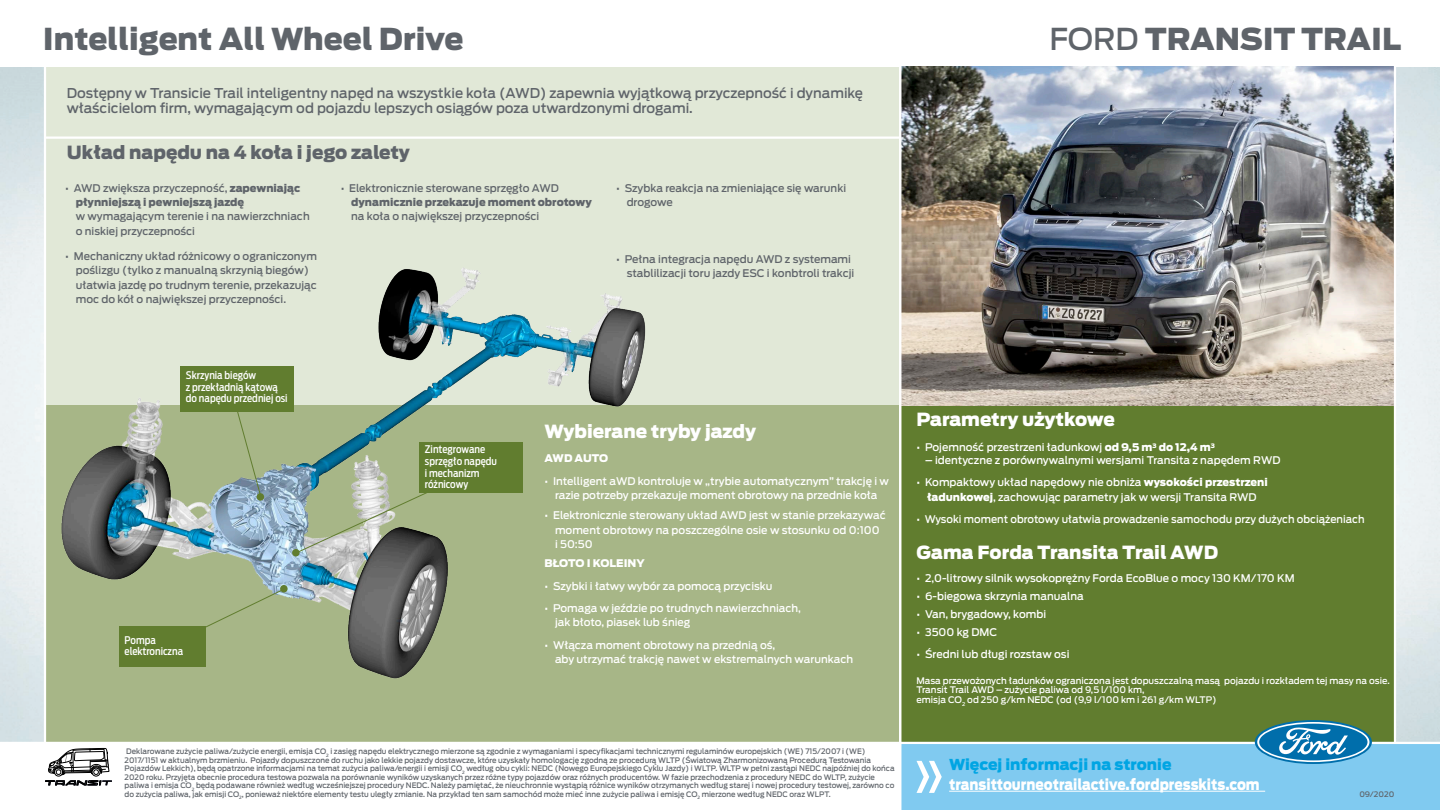
<style>
.page{position:relative;width:1440px;height:810px;background:#fff}
.page>*{position:absolute;margin:0;border:0;box-sizing:border-box;transform-origin:0 0}
.t1{font:900 30px "Ford Antenna";color:#5f646a}
.t2{font:900 18px "Ford Antenna";color:#fff}
.t3{font:900 18px "Ford Antenna";color:#5f646a}
.t4{font:900 15px "Ford Antenna";color:#fff;scale:.88 1}
.t5{font:900 15px "Ford Antenna";color:#00a5e3}
.t6{font:500 13.5px/15.7px "Ford Antenna";color:#5f646a}
.t7{font:500 10.5px/14.2px "Ford Antenna";color:#fff}
.t8{font:500 10.5px/14.2px "Ford Antenna";color:#5f646a}
.t9{font:500 condensed 10.5px/11.6px "Ford Antenna";color:#fff}
.t10{font:900 10.5px/14.2px "Ford Antenna";color:#5f646a}
.t11{font:900 10.5px "Ford Antenna";color:#fff}
.t12{font:500 9px/9.8px "Ford Antenna";color:#fff}
.t13{font:500 7.5px/8.6px "Ford Antenna";color:#5f646a}
.s1{font-weight:500}
.s2{font-weight:900}
</style>
<div class="page">
<div style="left:900px;top:742px;width:540px;height:68px;background:#80caf0"></div>
<div style="left:45px;top:68px;width:1350px;height:674px;background:#e1e8d7"></div>
<div style="left:900px;top:405px;width:495px;height:337px;background:#617d2f"></div>
<div style="left:45px;top:405px;width:854px;height:337px;background:#a7b687"></div>
<img style="left:901px;top:67px;width:493px;height:339px">
<hr style="left:1394px;top:62px;width:2px;height:680px;background:#fff">
<hr style="left:0;top:742px;width:1440px;height:2px;background:#fff">
<hr style="left:45px;top:136px;width:855px;height:3px;background:#fff">
<hr style="left:44px;top:62px;width:2px;height:684px;background:#fff">
<svg style="left:1255px;top:720px;width:117px;height:44px"></svg>
<svg style="left:45px;top:748px;width:67px;height:38px"></svg>
<img style="left:46px;top:268px;width:600px;height:424px">
<svg style="left:236px;top:412px;width:28px;height:89px"></svg>
<svg style="left:292px;top:489px;width:142px;height:67px"></svg>
<svg style="left:205px;top:585px;width:83px;height:43px"></svg>
<svg style="left:917px;top:761px;width:25px;height:32px"></svg>
<hr style="left:899px;top:62px;width:2px;height:748px;background:#fff">
<div style="left:181px;top:367px;width:113px;height:45px;background:#617d2f"></div>
<div style="left:119px;top:626px;width:87px;height:40px;background:#617d2f"></div>
<div style="left:420px;top:442px;width:103px;height:51px;background:#617d2f"></div>
<hr style="left:949px;top:791px;width:316px;height:1px;background:#fff">
<h1 class="t1" style="left:43px;top:11px;width:422px">Intelligent All Wheel Drive</h1>
<h1 class="t1" style="left:1049px;top:11px;width:353px"><span class="s1">FORD</span> TRANSIT TRAIL</h1>
<h3 class="t6" style="left:67px;top:83px;width:798px">Dostępny w Transicie Trail inteligentny napęd na wszystkie koła (AWD) zapewnia wyjątkową przyczepność i dynamikę właścicielom firm, wymagającym od pojazdu lepszych osiągów poza utwardzonymi drogami.</h3>
<h2 class="t3" style="left:67px;top:136px;width:344px">Układ napędu na 4 koła i jego zalety</h2>
<h3 class="t10" style="left:76px;top:180px;width:226px;text-indent:-10px"><span class="s1">• AWD zwiększa przyczepność,</span> zapewniając płynniejszą i pewniejszą jazdę</h3>
<h3 class="t8" style="left:76px;top:208px;width:236px">w wymagającym terenie i na nawierzchniach o niskiej przyczepności</h3>
<h3 class="t8" style="left:76px;top:248px;width:243px;text-indent:-10px">• Mechaniczny układ różnicowy o ograniczonym poślizgu (tylko z manualną skrzynią biegów) ułatwia jazdę po trudnym terenie, przekazując moc do kół o największej przyczepności.</h3>
<h3 class="t8" style="left:341px;top:180px;width:220px">• Elektronicznie sterowane sprzęgło AWD</h3>
<h3 class="t10" style="left:351px;top:194px;width:242px">dynamicznie przekazuje moment obrotowy</h3>
<h3 class="t8" style="left:351px;top:208px;width:190px">na koła o największej przyczepności</h3>
<h3 class="t8" style="left:627px;top:180px;width:221px;text-indent:-10px">• Szybka reakcja na zmieniające się warunki drogowe</h3>
<h3 class="t8" style="left:627px;top:251px;width:229px;text-indent:-10px">• Pełna integracja napędu AWD z systemami stablilizacji toru jazdy ESC i konbtroli trakcji</h3>
<h3 class="t9" style="left:186px;top:368px;width:103px">Skrzynia biegów<br>z przekładnią kątową do napędu przedniej osi</h3>
<h3 class="t9" style="left:125px;top:634px;width:60px;line-height:10.6px">Pompa elektroniczna</h3>
<h3 class="t9" style="left:425px;top:442px;width:74px">Zintegrowane sprzęgło napędu i mechanizm różnicowy</h3>
<h2 class="t2" style="left:544px;top:415px;width:213px">Wybierane tryby jazdy</h2>
<h3 class="t11" style="left:544px;top:449px;width:65px">AWD AUTO</h3>
<h3 class="t7" style="left:544px;top:472px;width:346px;text-align:center">• Intelligent aWD kontroluje w „trybie automatycznym” trakcję i w razie potrzeby przekazuje moment obrotowy na przednie koła</h3>
<h3 class="t7" style="left:555px;top:507px;width:332px;text-indent:-10px">• Elektronicznie sterowany układ AWD jest w stanie przekazywać moment obrotowy na poszczególne osie w stosunku od 0:100<br>i 50:50</h3>
<h3 class="t11" style="left:544px;top:554px;width:102px">BŁOTO I KOLEINY</h3>
<h3 class="t7" style="left:544px;top:577px;width:229px">• Szybki i łatwy wybór za pomocą przycisku</h3>
<h3 class="t7" style="left:555px;top:600px;width:248px;text-indent:-10px">• Pomaga w jeździe po trudnych nawierzchniach, jak błoto, piasek lub śnieg</h3>
<h3 class="t7" style="left:555px;top:637px;width:300px;text-indent:-10px">• Włącza moment obrotowy na przednią oś,<br>aby utrzymać trakcję nawet w ekstremalnych warunkach</h3>
<p class="t13" style="left:125px;top:746px;width:772px">Deklarowane zużycie paliwa/zużycie energii, emisja CO<sub>2</sub> i zasięg napędu elektrycznego mierzone są zgodnie z wymaganiami i specyfikacjami technicznymi regulaminów europejskich (WE) 715/2007 i (WE)<br>2017/1151 w aktualnym brzmieniu. Pojazdy dopuszczone do ruchu jako lekkie pojazdy dostawcze, które uzyskały homologację zgodną ze procedurą WLTP (Światową Zharmonizowaną Procedurą Testowania Pojazdów Lekkich), będą opatrzone informacjami na temat zużycia paliwa/energii i emisji CO<sub>2</sub> według obu cykli: NEDC (Nowego Europejskiego Cyklu Jazdy) i WLTP. WLTP w pełni zastąpi NEDC najpóźniej do końca 2020 roku. Przyjęta obecnie procedura testowa pozwala na porównanie wyników uzyskanych przez różne typy pojazdów oraz różnych producentów. W fazie przechodzenia z procedury NEDC do WLTP, zużycie paliwa i emisja CO<sub>2</sub> będą podawane również według wcześniejszej procedury NEDC. Należy pamiętać, że nieuchronnie wystąpią różnice wyników otrzymanych według starej i nowej procedury testowej, zarówno co do zużycia paliwa, jak emisji CO<sub>2</sub>, ponieważ niektóre elementy testu uległy zmianie. Na przykład ten sam samochód może mieć inne zużycie paliwa i emisję CO<sub>2</sub> mierzone według NEDC oraz WLPT.</p>
<h2 class="t2" style="left:916px;top:403px;width:200px">Parametry użytkowe</h2>
<h3 class="t7" style="left:916px;top:439px;width:300px">• Pojemność przestrzeni ładunkowj <span class="s2">od 9,5 m</span><sup>3</sup> <span class="s2">do 12,4 m</span><sup>3</sup></h3>
<h3 class="t7" style="left:925px;top:452px;width:357px">– identyczne z porównywalnymi wersjami Transita z napędem RWD</h3>
<h3 class="t7" style="left:917px;top:474px;width:353px;text-align:center">• Kompaktowy układ napędowy nie obniża <span class="s2">wysokości przestrzeni ładunkowej</span>, zachowując parametry jak w wersji Transita RWD</h3>
<h3 class="t7" style="left:916px;top:511px;width:450px">• Wysoki moment obrotowy ułatwia prowadzenie samochodu przy dużych obciążeniach</h3>
<h2 class="t2" style="left:916px;top:536px;width:303px">Gama Forda Transita Trail AWD</h2>
<h3 class="t7" style="left:916px;top:570px;width:380px">• 2,0-litrowy silnik wysokoprężny Forda EcoBlue o mocy 130 KM/170 KM</h3>
<h3 class="t7" style="left:916px;top:588px;width:169px">• 6-biegowa skrzynia manualna</h3>
<h3 class="t7" style="left:916px;top:606px;width:131px">• Van, brygadowy, kombi</h3>
<h3 class="t7" style="left:916px;top:624px;width:82px">• 3500 kg DMC</h3>
<h3 class="t7" style="left:916px;top:646px;width:154px">• Średni lub długi rozstaw osi</h3>
<p class="t12" style="left:916px;top:674px;width:475px">Masa przewożonych ładunków ograniczona jest dopuszczalną masą pojazdu i rozkładem tej masy na osie.<br>Transit Trail AWD – zużycie paliwa od 9,5 l/100 km,<br>emisja CO<sub>2</sub> od 250 g/km NEDC (od (9,9 l/100 km i 261 g/km WLTP)</p>
<h3 class="t5" style="left:949px;top:751px;width:224px">Więcej informacji na stronie</h3>
<h3 class="t4" style="left:949px;top:770px;width:354px">transittourneotrailactive.fordpresskits.com</h3>
<p class="t13" style="left:1359px;top:789px;width:37px">09/2020</p>
</div>
